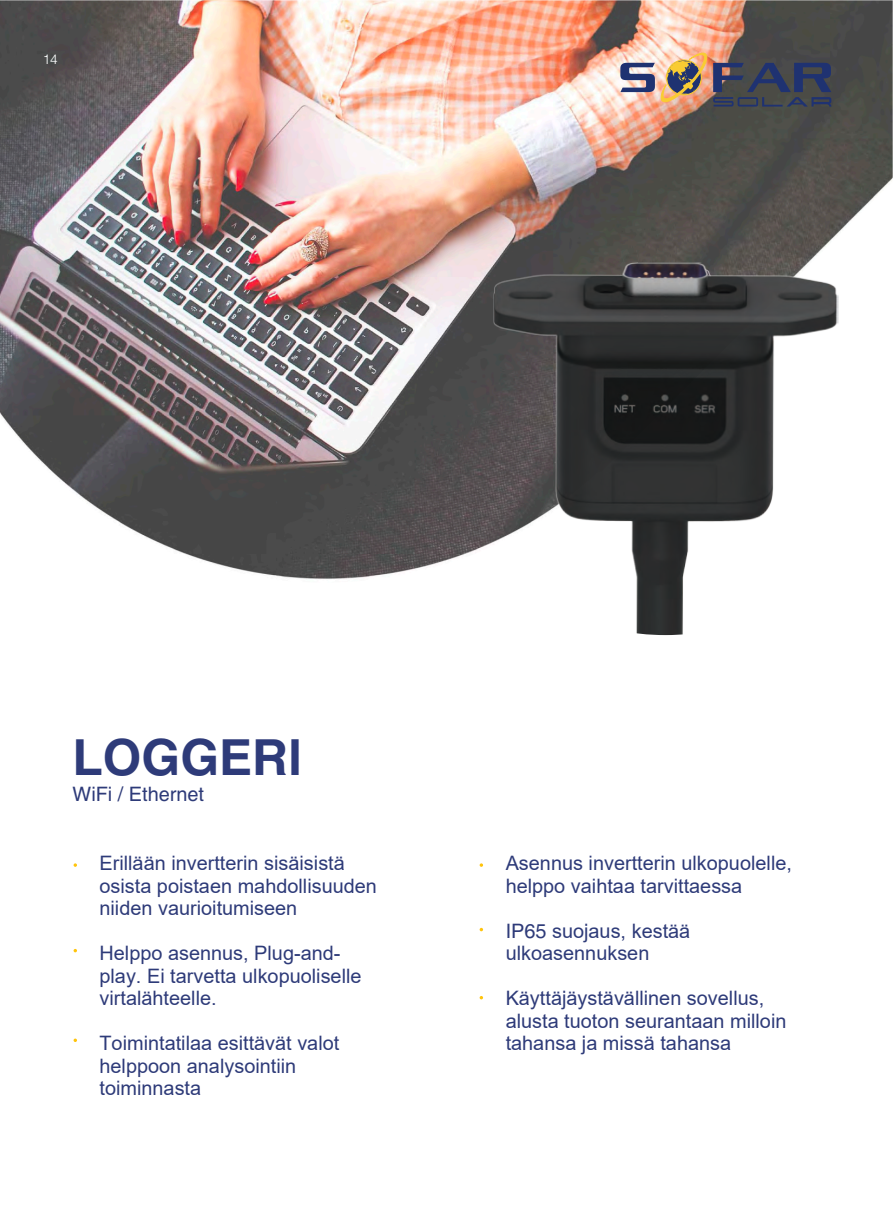
<style>
.page{position:relative;width:893px;height:1212px;background:#fff}
.page>*{position:absolute;margin:0;border:0;box-sizing:border-box;transform-origin:0 0}
.t1{font:700 49.8px "Helvetica";color:#2e3b79}
.t2{font:19.95px/22.5px "Arial";color:#2e3b79}
.t3{font:19.95px "Helvetica";color:#2e3b79}
.t4{font:300 13.5px "Helvetica";color:#fff}
.s1{font-family:"Arial"}
.s2{font-family:"Helvetica"}
</style>
<div class="page">
<img style="left:0;top:0;width:893px;height:579px">
<svg style="left:661px;top:53px;width:46px;height:49px"></svg>
<svg style="left:620px;top:63px;width:35px;height:29px"></svg>
<svg style="left:713px;top:63px;width:118px;height:44px"></svg>
<img style="left:493px;top:262px;width:346px;height:373px">
<svg style="left:74px;top:863px;width:3px;height:4px"></svg>
<svg style="left:74px;top:1038px;width:3px;height:4px"></svg>
<svg style="left:480px;top:863px;width:3px;height:4px"></svg>
<p class="t4" style="left:43px;top:48px;width:17px">14</p>
<h1 class="t1" style="left:73px;top:739px;width:231px">LOGGER<span class="s1">I</span></h1>
<p class="t3" style="left:73px;top:787px;width:133px">WiFi / Ethernet</p>
<p class="t2" style="left:99px;top:852px;width:279px">Erillään invertterin sisäisistä osista poistaen mahdollisuuden niiden vaurioitumiseen</p>
<p class="t2" style="left:99px;top:942px;width:264px">Helppo asennus, Plug-and&shy;play. Ei tarvetta ulkopuoliselle virtalähteelle.</p>
<p class="t2" style="left:99px;top:1032px;width:241px">Toimintatilaa esittävät valot helppoon analysointiin toiminnasta</p>
<p class="t2" style="left:506px;top:852px;width:288px">Asennus invertterin ulkopuolelle, helppo vaihtaa tarvittaessa</p>
<p class="t2" style="left:506px;top:919px;width:186px"><span class="s2">IP65</span> suojaus, kestää ulkoasennuksen</p>
<p class="t2" style="left:506px;top:987px;width:282px">Käyttäjäystävällinen sovellus, alusta tuoton seurantaan milloin tahansa ja missä tahansa</p>
</div>
